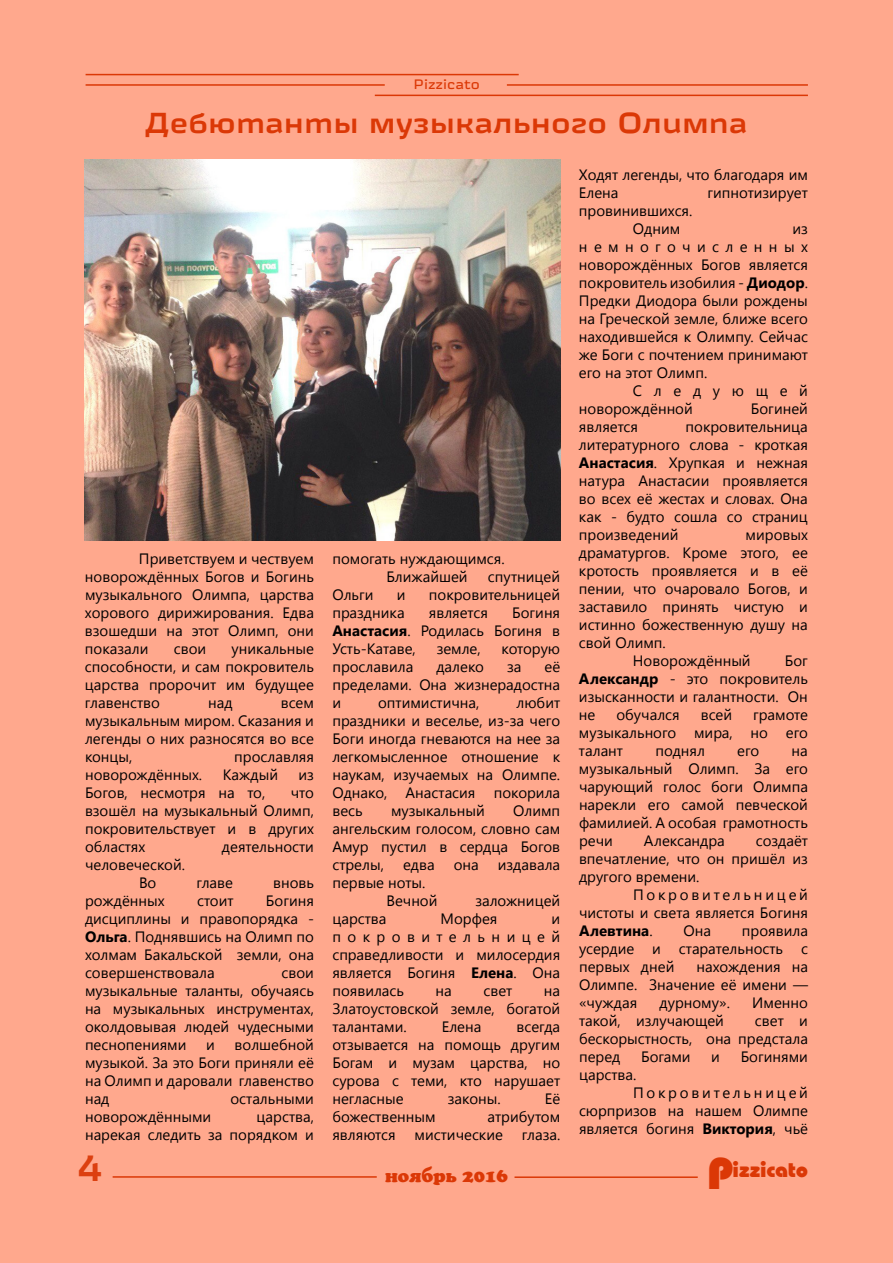
<style>
.page{position:relative;width:893px;height:1263px;background:#ffa88d}
.page>*{position:absolute;margin:0;border:0;box-sizing:border-box;transform-origin:0 0}
.t1{font:500 36px "Russian Rail G Pro";color:#dc4010}
.t2{font:500 28.5px "Russian Rail G Pro";color:#db3806}
.t3{font:21px "Bahamas Heavy";color:#db3806}
.t4{font:18px "AG Crown Style";color:#db3806}
.t5{font:15px/18px "Segoe UI";color:#000;text-align:justify}
.t6{font:15px "Segoe UI";letter-spacing:.185em;color:#000}
.t7{font:13.5px "Russian Rail G Pro";color:#db3806}
.s1{font-weight:700}
.s2{font-size:45px}
</style>
<div class="page">
<hr style="left:113px;top:1176px;width:264px;height:2px;background:#db3806">
<hr style="left:514px;top:1176px;width:184px;height:2px;background:#db3806">
<hr style="left:86px;top:84px;width:299px;height:2px;background:#db3806">
<hr style="left:375px;top:95px;width:433px;height:1px;background:#db3806">
<hr style="left:507px;top:84px;width:301px;height:2px;background:#db3806">
<hr style="left:86px;top:74px;width:433px;height:1px;background:#db3806">
<img style="left:85px;top:159px;width:476px;height:382px">
<p class="t7" style="left:414px;top:76px;width:68px">Pizzicato</p>
<h2 class="t2" style="left:145px;top:106px;width:604px">Дебютанты музыкального Олимпа</h2>
<p class="t5" style="left:579px;top:165px;width:230px">Ходят легенды, что благодаря им<br>Елена</p>
<p class="t5" style="left:707px;top:183px;width:102px">гипнотизирует</p>
<p class="t5" style="left:85px;top:549px;width:230px;text-indent:54px">Приветствуем и чествуем новорождённых Богов и Богинь музыкального Олимпа, царства хорового дирижирования. Едва взошедши на этот Олимп, они показали</p>
<p class="t5" style="left:85px;top:639px;width:230px;text-indent:147px">уникальные способности, и сам покровитель царства пророчит им будущее главенство</p>
<p class="t5" style="left:174px;top:639px;width:34px">свои</p>
<p class="t5" style="left:85px;top:693px;width:230px;text-indent:196px">всем музыкальным миром. Сказания и легенды о них разносятся во все концы,</p>
<p class="t5" style="left:208px;top:693px;width:26px">над</p>
<p class="t5" style="left:234px;top:747px;width:81px">прославляя</p>
<p class="t5" style="left:85px;top:765px;width:119px">новорождённых.</p>
<p class="t5" style="left:223px;top:765px;width:57px">Каждый</p>
<p class="t5" style="left:299px;top:765px;width:17px">из</p>
<p class="t5" style="left:85px;top:783px;width:182px">Богов, несмотря на то,</p>
<p class="t5" style="left:85px;top:783px;width:230px;text-indent:206px">что взошёл на музыкальный Олимп, покровительствует и в других областях</p>
<p class="t5" style="left:222px;top:837px;width:94px">деятельности</p>
<p class="t5" style="left:139px;top:855px;width:47px;text-indent:-54px">человеческой.<br>Во</p>
<p class="t5" style="left:196px;top:873px;width:38px">главе</p>
<p class="t5" style="left:273px;top:873px;width:42px">вновь</p>
<p class="t5" style="left:85px;top:891px;width:230px;text-indent:181px">Богиня дисциплины и правопорядка - <span class="s1">Ольга</span>. Поднявшись на Олимп по холмам Бакальской земли, она совершенствовала</p>
<p class="t5" style="left:85px;top:891px;width:81px">рождённых</p>
<p class="t5" style="left:197px;top:891px;width:38px">стоит</p>
<p class="t5" style="left:85px;top:963px;width:230px;text-indent:197px">свои музыкальные таланты, обучаясь на музыкальных инструментах, околдовывая людей чудесными песнопениями</p>
<p class="t5" style="left:85px;top:1035px;width:230px;text-indent:150px">волшебной музыкой. За это Боги приняли её на Олимп и даровали главенство над</p>
<p class="t5" style="left:206px;top:1035px;width:10px">и</p>
<p class="t5" style="left:230px;top:1089px;width:85px">остальными</p>
<p class="t5" style="left:85px;top:1107px;width:128px">новорождёнными</p>
<p class="t5" style="left:85px;top:1107px;width:230px;text-align:right">царства,<br>нарекая следить за порядком и</p>
<p class="t5" style="left:386px;top:549px;width:120px;text-indent:-54px">помогать нуждающимся.<br>Ближайшей</p>
<p class="t5" style="left:488px;top:567px;width:74px">спутницей</p>
<p class="t5" style="left:332px;top:585px;width:43px">Ольги</p>
<p class="t5" style="left:397px;top:585px;width:10px">и</p>
<p class="t5" style="left:429px;top:585px;width:133px">покровительницей</p>
<p class="t5" style="left:332px;top:603px;width:74px">праздника</p>
<p class="t5" style="left:429px;top:603px;width:61px">является</p>
<p class="t5" style="left:332px;top:603px;width:229px;text-indent:180px">Богиня <span class="s1">Анастасия</span>. Родилась Богиня в Усть-Катаве,</p>
<p class="t5" style="left:437px;top:639px;width:46px">земле,</p>
<p class="t5" style="left:502px;top:639px;width:60px">которую</p>
<p class="t5" style="left:332px;top:657px;width:229px;text-indent:212px">её пределами. Она жизнерадостна и</p>
<p class="t5" style="left:332px;top:657px;width:82px">прославила</p>
<p class="t5" style="left:436px;top:657px;width:49px">далеко</p>
<p class="t5" style="left:507px;top:657px;width:16px">за</p>
<p class="t5" style="left:332px;top:693px;width:229px;text-indent:184px">любит праздники и веселье, из-за чего Боги иногда гневаются на нее за легкомысленное отношение к наукам, изучаемых на Олимпе.<br>Однако, Анастасия покорила весь</p>
<p class="t5" style="left:378px;top:693px;width:103px">оптимистична,</p>
<p class="t5" style="left:391px;top:801px;width:95px">музыкальный</p>
<p class="t5" style="left:332px;top:801px;width:229px;text-indent:181px">Олимп ангельским голосом, словно сам Амур пустил в сердца Богов стрелы,</p>
<p class="t5" style="left:403px;top:855px;width:33px">едва</p>
<p class="t5" style="left:454px;top:855px;width:27px">она</p>
<p class="t5" style="left:498px;top:855px;width:64px">издавала</p>
<p class="t5" style="left:386px;top:873px;width:53px;text-indent:-54px">первые ноты.<br>Вечной</p>
<p class="t5" style="left:475px;top:891px;width:86px">заложницей</p>
<p class="t5" style="left:332px;top:909px;width:56px">царства</p>
<p class="t5" style="left:441px;top:909px;width:58px">Морфея</p>
<p class="t5" style="left:332px;top:909px;width:229px;text-indent:219px">и покровительницей справедливости и милосердия является Богиня <span class="s1">Елена</span>. Она появилась</p>
<p class="t5" style="left:332px;top:981px;width:229px;text-indent:212px">на Златоустовской земле, богатой талантами.</p>
<p class="t5" style="left:436px;top:981px;width:18px">на</p>
<p class="t5" style="left:483px;top:981px;width:30px">свет</p>
<p class="t5" style="left:442px;top:1017px;width:41px">Елена</p>
<p class="t5" style="left:332px;top:1017px;width:229px;text-indent:184px">всегда отзывается на помощь другим Богам и музам царства, но сурова с теми, кто нарушает негласные</p>
<p class="t5" style="left:448px;top:1089px;width:54px">законы.</p>
<p class="t5" style="left:545px;top:1089px;width:17px">Её</p>
<p class="t5" style="left:332px;top:1107px;width:105px">божественным</p>
<p class="t5" style="left:487px;top:1107px;width:74px">атрибутом</p>
<p class="t5" style="left:332px;top:1125px;width:65px">являются</p>
<p class="t5" style="left:415px;top:1125px;width:90px">мистические</p>
<p class="t5" style="left:522px;top:1125px;width:40px">глаза.</p>
<p class="t5" style="left:633px;top:201px;width:61px;text-indent:-54px">провинившихся.<br>Одним</p>
<p class="t5" style="left:579px;top:219px;width:230px;text-indent:214px">из немногочисленных новорождённых Богов является покровитель изобилия - <span class="s1">Диодор</span>.<br>Предки Диодора были рождены на Греческой земле, ближе всего находившейся к Олимпу. Сейчас же Боги с почтением принимают его на этот Олимп.</p>
<p class="t5" style="left:579px;top:381px;width:230px;text-indent:54px">Следующей новорождённой</p>
<p class="t5" style="left:751px;top:399px;width:59px">Богиней</p>
<p class="t5" style="left:579px;top:417px;width:230px;text-indent:107px">покровительница литературного слова - кроткая <span class="s1">Анастасия</span>. Хрупкая и нежная натура Анастасии проявляется во всех её жестах и словах. Она как - будто сошла со страниц произведений</p>
<p class="t5" style="left:579px;top:417px;width:61px">является</p>
<p class="t5" style="left:746px;top:525px;width:64px">мировых</p>
<p class="t5" style="left:579px;top:543px;width:230px">драматургов. Кроме этого, ее</p>
<p class="t5" style="left:579px;top:561px;width:230px">кротость проявляется и в её</p>
<p class="t5" style="left:579px;top:579px;width:230px">пении, что очаровало Богов, и</p>
<p class="t5" style="left:579px;top:597px;width:230px">заставило принять чистую и</p>
<p class="t5" style="left:579px;top:615px;width:230px">истинно божественную душу на</p>
<p class="t5" style="left:579px;top:633px;width:88px">свой Олимп.</p>
<p class="t5" style="left:633px;top:651px;width:119px">Новорождённый</p>
<p class="t5" style="left:579px;top:651px;width:230px;text-indent:206px">Бог <span class="s1">Александр</span> - это покровитель изысканности и галантности. Он не</p>
<p class="t5" style="left:616px;top:705px;width:65px">обучался</p>
<p class="t5" style="left:701px;top:705px;width:33px">всей</p>
<p class="t5" style="left:579px;top:705px;width:230px;text-indent:174px">грамоте музыкального мира, но его талант</p>
<p class="t5" style="left:579px;top:741px;width:230px;text-indent:213px">на музыкальный Олимп. За его чарующий голос боги Олимпа нарекли его самой певческой фамилией. А особая грамотность речи</p>
<p class="t5" style="left:655px;top:741px;width:51px">поднял</p>
<p class="t5" style="left:737px;top:741px;width:24px">его</p>
<p class="t5" style="left:644px;top:831px;width:82px">Александра</p>
<p class="t5" style="left:579px;top:831px;width:230px;text-indent:177px">создаёт впечатление, что он пришёл из другого времени.</p>
<p class="t5" style="left:579px;top:885px;width:230px;text-indent:54px">Покровительницей чистоты и света является Богиня <span class="s1">Алевтина</span>.</p>
<p class="t5" style="left:683px;top:921px;width:29px">Она</p>
<p class="t5" style="left:579px;top:921px;width:230px;text-indent:163px">проявила усердие и старательность с первых дней</p>
<p class="t5" style="left:579px;top:957px;width:230px;text-indent:118px">нахождения на Олимпе. Значение её имени — «чуждая</p>
<p class="t5" style="left:660px;top:993px;width:72px">дурному».</p>
<p class="t5" style="left:752px;top:993px;width:57px">Именно</p>
<p class="t5" style="left:579px;top:1011px;width:146px">такой, излучающей</p>
<p class="t5" style="left:579px;top:1011px;width:230px;text-indent:176px">свет и бескорыстность, она предстала перед</p>
<p class="t5" style="left:641px;top:1047px;width:51px">Богами</p>
<p class="t5" style="left:711px;top:1047px;width:10px">и</p>
<p class="t5" style="left:741px;top:1047px;width:69px">Богинями</p>
<p class="t5" style="left:579px;top:1065px;width:59px">царства.</p>
<p class="t6" style="left:633px;top:1081px;width:176px">Покровительницей</p>
<p class="t5" style="left:579px;top:1101px;width:230px">сюрпризов на нашем Олимпе</p>
<p class="t5" style="left:579px;top:1119px;width:230px">является богиня <span class="s1">Виктория</span>, чьё</p>
<h1 class="t1" style="left:77px;top:1146px;width:27px">4</h1>
<p class="t4" style="left:385px;top:1165px;width:124px">ноябрь 2016</p>
<h3 class="t3" style="left:707px;top:1157px;width:103px"><span class="s2">P</span>izzicato</h3>
</div>
